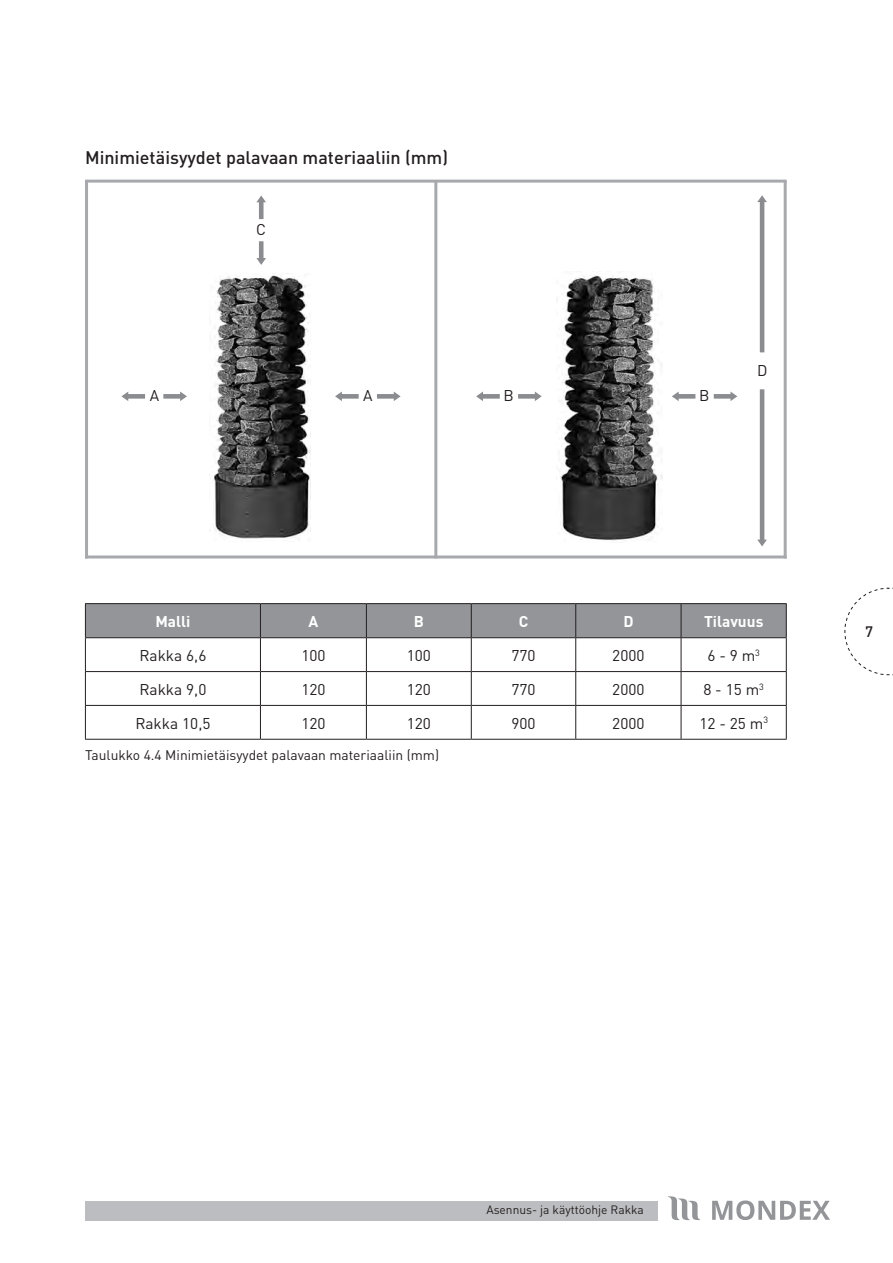
<style>
.page{position:relative;width:893px;height:1263px;background:#fff}
.page>*{position:absolute;margin:0;border:0;box-sizing:border-box;transform-origin:0 0}
.t1{font:500 18px "DIN";color:#231f20}
.t2{font:15.45px "DIN";color:#231f20}
.t3{font:700 15.45px "DIN";color:#fff}
.t4{font:500 15px "DIN";color:#231f20}
.t5{font:13.8px "DIN";color:#231f20}
.t6{font:12px "DIN";color:#231f20}
</style>
<div class="page">
<svg style="left:844px;top:587px;width:49px;height:88px"></svg>
<div style="left:85px;top:1201px;width:572px;height:19px;background:#bcbdc0"></div>
<svg style="left:668px;top:1196px;width:32px;height:24px"></svg>
<svg style="left:712px;top:1200px;width:118px;height:20px"></svg>
<div style="left:86px;top:604px;width:700px;height:33px;background:#939598"></div>
<hr style="left:260px;top:671px;width:106px;height:1px;background:#231f20">
<hr style="left:260px;top:672px;width:1px;height:33px;background:#231f20">
<hr style="left:366px;top:671px;width:105px;height:1px;background:#231f20">
<hr style="left:471px;top:671px;width:105px;height:1px;background:#231f20">
<hr style="left:576px;top:671px;width:105px;height:1px;background:#231f20">
<hr style="left:681px;top:671px;width:106px;height:1px;background:#231f20">
<hr style="left:260px;top:705px;width:106px;height:1px;background:#231f20">
<hr style="left:260px;top:706px;width:1px;height:33px;background:#231f20">
<hr style="left:366px;top:705px;width:105px;height:1px;background:#231f20">
<hr style="left:471px;top:705px;width:105px;height:1px;background:#231f20">
<hr style="left:576px;top:705px;width:105px;height:1px;background:#231f20">
<hr style="left:681px;top:705px;width:106px;height:1px;background:#231f20">
<hr style="left:85px;top:739px;width:175px;height:1px;background:#231f20">
<hr style="left:260px;top:739px;width:106px;height:1px;background:#231f20">
<hr style="left:366px;top:739px;width:105px;height:1px;background:#231f20">
<hr style="left:471px;top:739px;width:105px;height:1px;background:#231f20">
<hr style="left:576px;top:739px;width:105px;height:1px;background:#231f20">
<hr style="left:681px;top:739px;width:106px;height:1px;background:#231f20">
<hr style="left:260px;top:604px;width:1px;height:33px;background:#231f20">
<hr style="left:366px;top:604px;width:1px;height:33px;background:#231f20">
<hr style="left:260px;top:638px;width:1px;height:33px;background:#231f20">
<hr style="left:85px;top:671px;width:175px;height:1px;background:#231f20">
<hr style="left:85px;top:705px;width:175px;height:1px;background:#231f20">
<hr style="left:85px;top:603px;width:175px;height:1px;background:#231f20">
<hr style="left:85px;top:604px;width:1px;height:33px;background:#231f20">
<hr style="left:260px;top:603px;width:106px;height:1px;background:#231f20">
<hr style="left:366px;top:603px;width:105px;height:1px;background:#231f20">
<hr style="left:471px;top:603px;width:105px;height:1px;background:#231f20">
<hr style="left:471px;top:604px;width:1px;height:33px;background:#231f20">
<hr style="left:576px;top:603px;width:105px;height:1px;background:#231f20">
<hr style="left:575px;top:604px;width:1px;height:33px;background:#231f20">
<hr style="left:681px;top:603px;width:106px;height:1px;background:#231f20">
<hr style="left:681px;top:604px;width:1px;height:33px;background:#231f20">
<hr style="left:786px;top:604px;width:1px;height:33px;background:#231f20">
<hr style="left:85px;top:637px;width:175px;height:1px;background:#231f20">
<hr style="left:85px;top:638px;width:1px;height:33px;background:#231f20">
<hr style="left:260px;top:637px;width:106px;height:1px;background:#231f20">
<hr style="left:366px;top:637px;width:105px;height:1px;background:#231f20">
<hr style="left:366px;top:638px;width:1px;height:33px;background:#231f20">
<hr style="left:471px;top:637px;width:105px;height:1px;background:#231f20">
<hr style="left:471px;top:638px;width:1px;height:33px;background:#231f20">
<hr style="left:576px;top:637px;width:105px;height:1px;background:#231f20">
<hr style="left:575px;top:638px;width:1px;height:33px;background:#231f20">
<hr style="left:681px;top:637px;width:106px;height:1px;background:#231f20">
<hr style="left:681px;top:638px;width:1px;height:33px;background:#231f20">
<hr style="left:786px;top:638px;width:1px;height:33px;background:#231f20">
<hr style="left:85px;top:672px;width:1px;height:33px;background:#231f20">
<hr style="left:366px;top:672px;width:1px;height:33px;background:#231f20">
<hr style="left:471px;top:672px;width:1px;height:33px;background:#231f20">
<hr style="left:575px;top:672px;width:1px;height:33px;background:#231f20">
<hr style="left:681px;top:672px;width:1px;height:33px;background:#231f20">
<hr style="left:786px;top:672px;width:1px;height:33px;background:#231f20">
<hr style="left:85px;top:706px;width:1px;height:33px;background:#231f20">
<hr style="left:366px;top:706px;width:1px;height:33px;background:#231f20">
<hr style="left:471px;top:706px;width:1px;height:33px;background:#231f20">
<hr style="left:575px;top:706px;width:1px;height:33px;background:#231f20">
<hr style="left:681px;top:706px;width:1px;height:33px;background:#231f20">
<hr style="left:786px;top:706px;width:1px;height:33px;background:#231f20">
<svg style="left:757px;top:195px;width:10px;height:157px"></svg>
<img style="left:559px;top:275px;width:103px;height:266px">
<img style="left:209px;top:273px;width:102px;height:267px">
<hr style="left:85px;top:180px;width:702px;height:3px;background:#a8a9ad">
<hr style="left:85px;top:555px;width:702px;height:3px;background:#a8a9ad">
<svg style="left:121px;top:391px;width:24px;height:10px"></svg>
<svg style="left:163px;top:391px;width:24px;height:10px"></svg>
<svg style="left:335px;top:391px;width:24px;height:10px"></svg>
<svg style="left:377px;top:391px;width:24px;height:10px"></svg>
<svg style="left:476px;top:391px;width:24px;height:10px"></svg>
<svg style="left:518px;top:391px;width:24px;height:10px"></svg>
<hr style="left:85px;top:181px;width:3px;height:377px;background:#a8a9ad">
<hr style="left:434px;top:181px;width:3px;height:377px;background:#a8a9ad">
<hr style="left:784px;top:181px;width:3px;height:377px;background:#a8a9ad">
<svg style="left:672px;top:391px;width:23px;height:10px"></svg>
<svg style="left:714px;top:391px;width:23px;height:10px"></svg>
<svg style="left:256px;top:241px;width:10px;height:24px"></svg>
<svg style="left:256px;top:195px;width:10px;height:24px"></svg>
<svg style="left:757px;top:389px;width:10px;height:157px"></svg>
<p class="t1" style="left:85px;top:146px;width:365px">Minimietäisyydet palavaan materiaaliin (mm)</p>
<p class="t2" style="left:256px;top:220px;width:11px">C</p>
<p class="t2" style="left:150px;top:386px;width:11px">A</p>
<p class="t2" style="left:363px;top:386px;width:11px">A</p>
<p class="t2" style="left:503px;top:386px;width:12px">B</p>
<p class="t2" style="left:699px;top:386px;width:12px">B</p>
<p class="t2" style="left:757px;top:361px;width:12px">D</p>
<p class="t3" style="left:155px;top:611px;width:37px">Malli</p>
<p class="t3" style="left:308px;top:611px;width:11px">A</p>
<p class="t3" style="left:414px;top:611px;width:12px">B</p>
<p class="t3" style="left:519px;top:611px;width:11px">C</p>
<p class="t3" style="left:623px;top:611px;width:12px">D</p>
<p class="t3" style="left:704px;top:611px;width:61px">Tilavuus</p>
<p class="t2" style="left:139px;top:646px;width:69px">Rakka 6,6</p>
<p class="t2" style="left:301px;top:646px;width:26px">100</p>
<p class="t2" style="left:407px;top:646px;width:26px">100</p>
<p class="t2" style="left:511px;top:646px;width:26px">770</p>
<p class="t2" style="left:612px;top:646px;width:34px">2000</p>
<p class="t2" style="left:707px;top:646px;width:54px">6 - 9 m<sup>3</sup></p>
<p class="t2" style="left:139px;top:679px;width:69px">Rakka 9,0</p>
<p class="t2" style="left:301px;top:679px;width:26px">120</p>
<p class="t2" style="left:407px;top:679px;width:26px">120</p>
<p class="t2" style="left:511px;top:679px;width:26px">770</p>
<p class="t2" style="left:612px;top:679px;width:34px">2000</p>
<p class="t2" style="left:703px;top:679px;width:62px">8 - 15 m<sup>3</sup></p>
<p class="t2" style="left:135px;top:713px;width:77px">Rakka 10,5</p>
<p class="t2" style="left:301px;top:713px;width:26px">120</p>
<p class="t2" style="left:407px;top:713px;width:26px">120</p>
<p class="t2" style="left:511px;top:713px;width:26px">900</p>
<p class="t2" style="left:612px;top:713px;width:34px">2000</p>
<p class="t2" style="left:699px;top:713px;width:70px">12 - 25 m<sup>3</sup></p>
<p class="t5" style="left:85px;top:746px;width:356px">Taulukko 4.4 Minimietäisyydet palavaan materiaaliin (mm)</p>
<p class="t4" style="left:865px;top:621px;width:9px">7</p>
<p class="t6" style="left:486px;top:1202px;width:159px">Asennus- ja käyttöohje Rakka</p>
</div>
